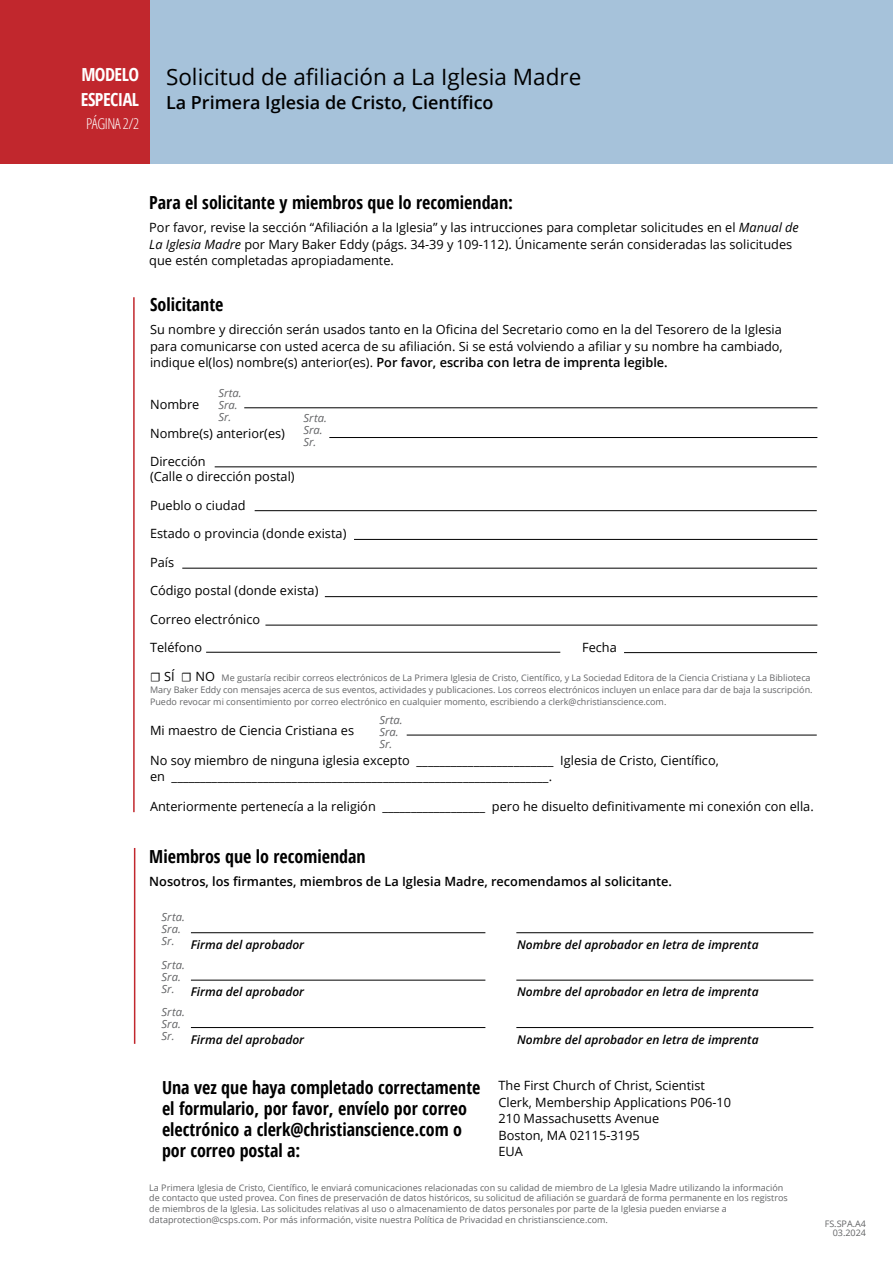
<style>
.page{position:relative;width:893px;height:1263px;background:#fff}
.page>*{position:absolute;margin:0;border:0;box-sizing:border-box;transform-origin:0 0}
.t1{font:22.5px "Open Sans";color:#000}
.t2{font:700 condensed 18px/21px "Open Sans";color:#000}
.t3{font:600 18px "Open Sans";color:#000}
.t4{font:700 condensed 18px/25.2px "Open Sans";letter-spacing:-.03em;color:#fff}
.t5{font:300 condensed 15px "Open Sans";letter-spacing:-.03em;color:#fff}
.t6{font:12.75px/16.5px "Open Sans";color:#000}
.t7{font:600 12.75px "Open Sans";color:#000}
.t8{font:italic 600 12px "Open Sans";color:#000}
.t9{font:italic 11.25px/12px "Open Sans";color:#636466}
.t10{font:9px/10.5px "Open Sans";color:#636466}
.s1{font-style:italic}
.s2{font-weight:600}
.s3{font-family:"Minion Pro";font-size:12.75px;color:#000}
.s4{font-size:12.75px;color:#000}
</style>
<div class="page">
<div style="left:3px;top:0;width:890px;height:164px;background:#a6c2da"></div>
<div style="left:0;top:0;width:150px;height:164px;background:#c1272d"></div>
<hr style="left:134px;top:848px;width:1px;height:196px;background:#c1272d">
<hr style="left:133px;top:297px;width:2px;height:515px;background:#c1272d">
<hr style="left:329px;top:437px;width:488px;height:1px;background:#000">
<hr style="left:244px;top:407px;width:573px;height:1px;background:#000">
<hr style="left:215px;top:466px;width:602px;height:1px;background:#000">
<hr style="left:255px;top:510px;width:562px;height:1px;background:#000">
<hr style="left:354px;top:539px;width:463px;height:1px;background:#000">
<hr style="left:182px;top:568px;width:635px;height:1px;background:#000">
<hr style="left:325px;top:596px;width:492px;height:1px;background:#000">
<hr style="left:265px;top:625px;width:552px;height:1px;background:#000">
<hr style="left:206px;top:652px;width:354px;height:1px;background:#000">
<hr style="left:624px;top:652px;width:193px;height:1px;background:#000">
<hr style="left:407px;top:735px;width:410px;height:1px;background:#000">
<hr style="left:191px;top:932px;width:294px;height:1px;background:#000">
<hr style="left:516px;top:932px;width:297px;height:1px;background:#000">
<hr style="left:191px;top:980px;width:294px;height:1px;background:#000">
<hr style="left:516px;top:980px;width:297px;height:1px;background:#000">
<hr style="left:191px;top:1027px;width:294px;height:1px;background:#000">
<hr style="left:516px;top:1027px;width:297px;height:1px;background:#000">
<h2 class="t4" style="left:81px;top:62px;width:60px">MODELO<br>ESPECIAL</h2>
<p class="t5" style="left:86px;top:113px;width:54px">PÁGINA 2/2</p>
<h1 class="t1" style="left:166px;top:62px;width:417px">Solicitud de afiliación a La Iglesia Madre</h1>
<h2 class="t3" style="left:166px;top:90px;width:329px">La Primera Iglesia de Cristo, Científico</h2>
<h2 class="t2" style="left:149px;top:192px;width:365px">Para el solicitante y miembros que lo recomiendan:</h2>
<p class="t6" style="left:149px;top:219px;width:651px">Por favor, revise la sección “Afiliación a la Iglesia” y las intrucciones para completar solicitudes en el <span class="s1">Manual de<br>La Iglesia Madre</span> por Mary Baker Eddy (págs. 34-39 y 109-112). Únicamente serán consideradas las solicitudes que estén completadas apropiadamente.</p>
<h2 class="t2" style="left:150px;top:294px;width:75px">Solicitante</h2>
<p class="t6" style="left:150px;top:321px;width:634px;text-align:justify">Su nombre y dirección serán usados tanto en la Oficina del Secretario como en la del Tesorero de la Iglesia para comunicarse con usted acerca de su afiliación. Si se está volviendo a afiliar y su nombre ha cambiado, indique el(los) nombre(s) anterior(es). <span class="s2">Por favor, escriba con letra de imprenta legible.</span></p>
<p class="t6" style="left:150px;top:396px;width:51px">Nombre</p>
<p class="t6" style="left:150px;top:425px;width:136px">Nombre(s) anterior(es)</p>
<p class="t6" style="left:150px;top:454px;width:146px;line-height:15px">Dirección<br>(Calle o dirección postal)</p>
<p class="t6" style="left:150px;top:497px;width:97px">Pueblo o ciudad</p>
<p class="t6" style="left:150px;top:525px;width:198px">Estado o provincia (donde exista)</p>
<p class="t6" style="left:150px;top:554px;width:26px">País</p>
<p class="t6" style="left:150px;top:582px;width:170px">Código postal (donde exista)</p>
<p class="t6" style="left:150px;top:610px;width:112px">Correo electrónico</p>
<p class="t6" style="left:150px;top:639px;width:54px">Teléfono</p>
<p class="t6" style="left:582px;top:639px;width:36px">Fecha</p>
<p class="t10" style="left:150px;top:671px;width:664px;line-height:12px"><span class="s3">☐</span> <span class="s4">SÍ</span> <span class="s3">☐</span> <span class="s4">NO</span> Me gustaría recibir correos electrónicos de La Primera Iglesia de Cristo, Científico, y La Sociedad Editora de la Ciencia Cristiana y La Biblioteca<br>Mary Baker Eddy con mensajes acerca de sus eventos, actividades y publicaciones. Los correos electrónicos incluyen un enlace para dar de baja la suscripción.<br>Puedo revocar mi consentimiento por correo electrónico en cualquier momento, escribiendo a clerk@christianscience.com.</p>
<p class="t9" style="left:218px;top:386px;width:25px">Srta.<br>Sra.<br>Sr.</p>
<p class="t9" style="left:303px;top:411px;width:25px">Srta.<br>Sra.<br>Sr.</p>
<p class="t9" style="left:379px;top:713px;width:25px">Srta.<br>Sra.<br>Sr.</p>
<p class="t6" style="left:150px;top:722px;width:206px">Mi maestro de Ciencia Cristiana es</p>
<p class="t6" style="left:150px;top:752px;width:570px">No soy miembro de ninguna iglesia excepto ________________________ Iglesia de Cristo, Científico, en __________________________________________________________________.</p>
<p class="t6" style="left:150px;top:798px;width:665px">Anteriormente pertenecía a la religión __________________ pero he disuelto definitivamente mi conexión con ella.</p>
<h2 class="t2" style="left:149px;top:845px;width:218px">Miembros que lo recomiendan</h2>
<p class="t7" style="left:149px;top:872px;width:524px">Nosotros, los firmantes, miembros de La Iglesia Madre, recomendamos al solicitante.</p>
<p class="t9" style="left:162px;top:911px;width:25px">Srta.<br>Sra.<br>Sr.</p>
<p class="t9" style="left:162px;top:958px;width:25px">Srta.<br>Sra.<br>Sr.</p>
<p class="t9" style="left:162px;top:1006px;width:25px">Srta.<br>Sra.<br>Sr.</p>
<p class="t8" style="left:191px;top:936px;width:115px">Firma del aprobador</p>
<p class="t8" style="left:517px;top:936px;width:243px">Nombre del aprobador en letra de imprenta</p>
<p class="t8" style="left:191px;top:984px;width:115px">Firma del aprobador</p>
<p class="t8" style="left:517px;top:984px;width:243px">Nombre del aprobador en letra de imprenta</p>
<p class="t8" style="left:191px;top:1031px;width:115px">Firma del aprobador</p>
<p class="t8" style="left:517px;top:1031px;width:243px">Nombre del aprobador en letra de imprenta</p>
<h2 class="t2" style="left:162px;top:1077px;width:320px">Una vez que haya completado correctamente el formulario, por favor, envíelo por correo electrónico a clerk@christianscience.com o por correo postal a:</h2>
<p class="t6" style="left:498px;top:1077px;width:234px">The First Church of Christ, Scientist<br>Clerk, Membership Applications P06-10<br>210 Massachusetts Avenue<br>Boston, MA 02115-3195<br>EUA</p>
<p class="t10" style="left:149px;top:1182px;width:640px">La Primera Iglesia de Cristo, Científico, le enviará comunicaciones relacionadas con su calidad de miembro de La Iglesia Madre utilizando la información de contacto que usted provea. Con fines de preservación de datos históricos, su solicitud de afiliación se guardará de forma permanente en los registros de miembros de la Iglesia. Las solicitudes relativas al uso o almacenamiento de datos personales por parte de la Iglesia pueden enviarse a dataprotection@csps.com. Por más información, visite nuestra Política de Privacidad en christianscience.com.</p>
<p class="t10" style="left:825px;top:1219px;width:43px;line-height:9px;text-align:right">FS.SPA.A4<br>03.2024</p>
</div>
